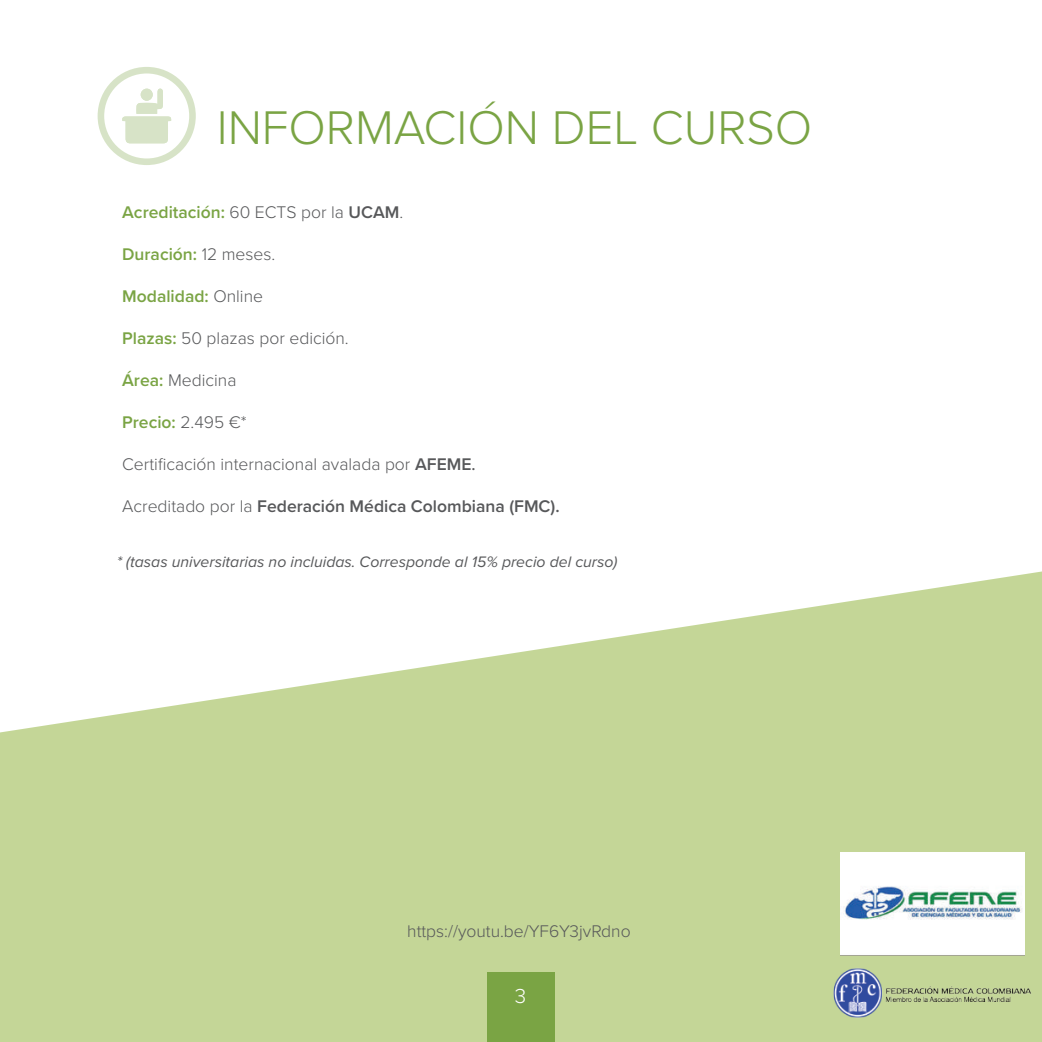
<style>
.page{position:relative;width:1042px;height:1042px;background:#fff}
.page>*{position:absolute;margin:0;border:0;box-sizing:border-box;transform-origin:0 0}
.t1{font:300 49px "Proxima Nova";color:#7aa444}
.t2{font:300 21px "Proxima Nova";color:#fff}
.t3{font:300 17.5px "Proxima Nova";color:#57585a}
.t4{font:600 17.5px "Proxima Nova";color:#7aa444}
.t5{font:600 17.5px "Proxima Nova";color:#57585a}
.t6{font:italic 15.75px "Proxima Nova";color:#57585a}
.s1{font-weight:300;color:#57585a}
.s2{color:#57585a}
.s3{font-weight:600;color:#7aa444}
.s4{font-weight:600}
.s5{font-weight:500}
.s6{font-weight:300}
</style>
<div class="page">
<svg style="left:0;top:571px;width:1042px;height:471px;fill:#c4d697"></svg>
<svg style="left:98px;top:67px;width:98px;height:98px"></svg>
<div style="left:141px;top:89px;width:12px;height:12px;background:#d7e3c7;border-radius:50%"></div>
<div style="left:487px;top:973px;width:68px;height:69px;background:#7aa444"></div>
<img style="left:829px;top:967px;width:205px;height:53px">
<img style="left:841px;top:852px;width:184px;height:104px">
<h1 class="t1" style="left:217px;top:91px;width:597px">INFORMACIÓN DEL CURSO</h1>
<p class="t4" style="left:122px;top:199px;width:282px">Acreditación: <span class="s1">60 ECTS por la</span> <span class="s2">UCAM</span><span class="s1">.</span></p>
<p class="t4" style="left:122px;top:241px;width:155px">Duración: <span class="s1">12 meses.</span></p>
<p class="t4" style="left:122px;top:283px;width:142px">Modalidad: <span class="s1">Online</span></p>
<p class="t3" style="left:122px;top:325px;width:228px"><span class="s3">Plazas:</span> 50 plazas por edición.</p>
<p class="t3" style="left:122px;top:367px;width:116px"><span class="s3">Área:</span> Medicina</p>
<p class="t4" style="left:122px;top:409px;width:126px">Precio: <span class="s1">2.495 €*</span></p>
<p class="t3" style="left:122px;top:451px;width:355px">Certificación internacional avalada por <span class="s4">AFEME</span><span class="s5">.</span></p>
<p class="t5" style="left:122px;top:493px;width:439px"><span class="s6">Acreditado por la</span> Federación Médica Colombiana (FMC).</p>
<p class="t6" style="left:117px;top:549px;width:502px">* (tasas universitarias no incluidas. Corresponde al 15% precio del curso)</p>
<p class="t3" style="left:407px;top:918px;width:225px">https://youtu.be/YF6Y3jvRdno</p>
<p class="t2" style="left:515px;top:980px;width:13px">3</p>
</div>
